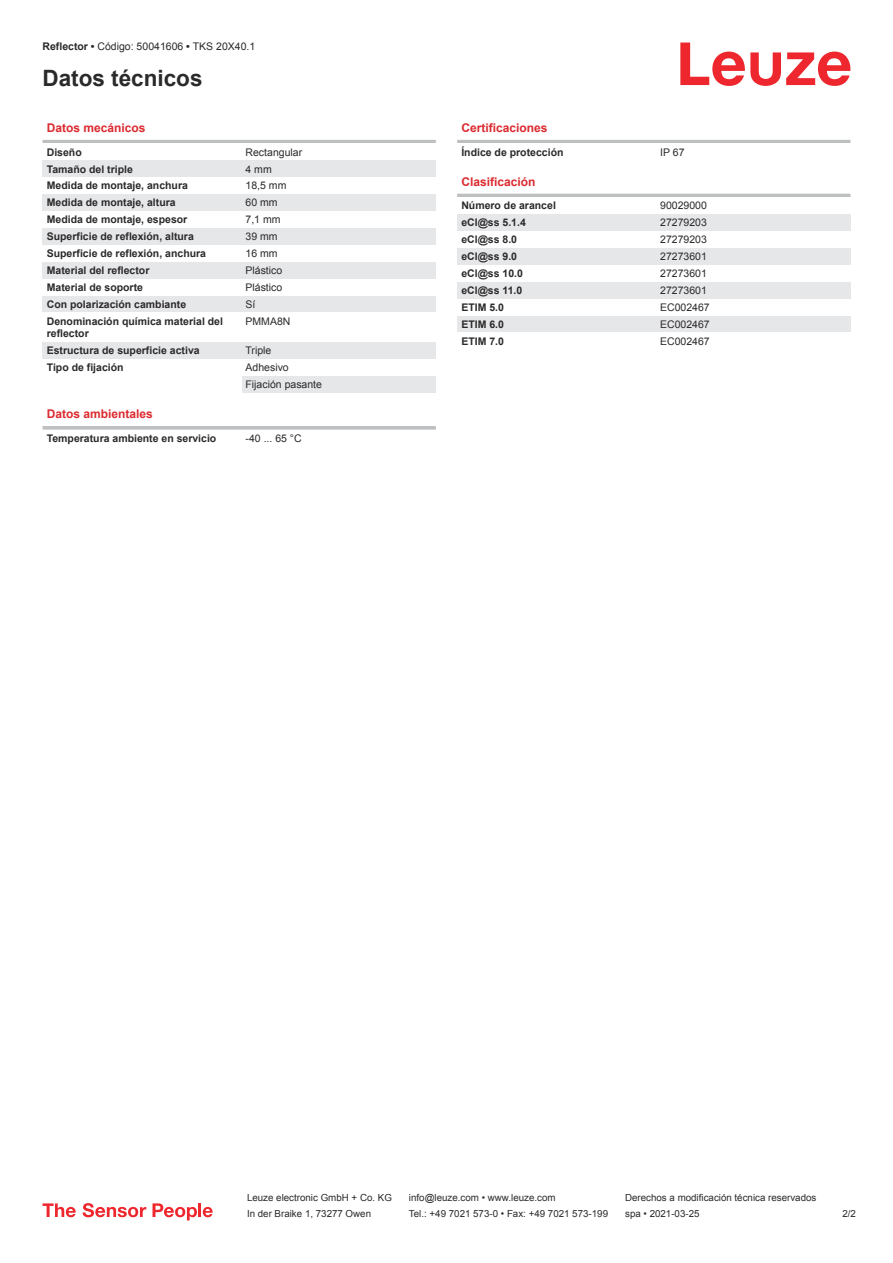
<style>
.page{position:relative;width:893px;height:1263px;background:#fff}
.page>*{position:absolute;margin:0;border:0;box-sizing:border-box;transform-origin:0 0}
.t1{font:700 22.5px "Arial";color:#2b292a}
.t2{font:700 12px "Arial";color:#db2a30}
.t3{font:700 10.5px/12.6px "Arial";color:#2b292a}
.t4{font:10.5px/17px "Arial";color:#2b292a}
.t5{font:9.75px "Arial";color:#2b292a}
.s1{font-weight:700}
</style>
<div class="page">
<svg style="left:680px;top:43px;width:170px;height:43px"></svg>
<hr style="left:43px;top:140px;width:393px;height:3px;background:#bdbfc1">
<div style="left:43px;top:160px;width:199px;height:17px;background:#e6e7e9"></div>
<div style="left:242px;top:160px;width:194px;height:17px;background:#e6e7e9"></div>
<div style="left:43px;top:194px;width:199px;height:17px;background:#e6e7e9"></div>
<div style="left:242px;top:194px;width:194px;height:17px;background:#e6e7e9"></div>
<div style="left:43px;top:228px;width:199px;height:17px;background:#e6e7e9"></div>
<div style="left:242px;top:228px;width:194px;height:17px;background:#e6e7e9"></div>
<div style="left:43px;top:262px;width:199px;height:17px;background:#e6e7e9"></div>
<div style="left:242px;top:262px;width:194px;height:17px;background:#e6e7e9"></div>
<div style="left:43px;top:296px;width:199px;height:16px;background:#e6e7e9"></div>
<div style="left:242px;top:296px;width:194px;height:16px;background:#e6e7e9"></div>
<div style="left:43px;top:342px;width:199px;height:17px;background:#e6e7e9"></div>
<div style="left:242px;top:342px;width:194px;height:17px;background:#e6e7e9"></div>
<div style="left:242px;top:376px;width:194px;height:17px;background:#e6e7e9"></div>
<svg style="left:43px;top:426px;width:393px;height:4px;background:#c3c5c7"></svg>
<hr style="left:457px;top:140px;width:393px;height:3px;background:#bdbfc1">
<hr style="left:457px;top:194px;width:393px;height:3px;background:#bdbfc1">
<div style="left:457px;top:214px;width:200px;height:17px;background:#e6e7e9"></div>
<div style="left:657px;top:214px;width:193px;height:17px;background:#e6e7e9"></div>
<div style="left:457px;top:248px;width:200px;height:17px;background:#e6e7e9"></div>
<div style="left:657px;top:248px;width:193px;height:17px;background:#e6e7e9"></div>
<div style="left:457px;top:282px;width:200px;height:17px;background:#e6e7e9"></div>
<div style="left:657px;top:282px;width:193px;height:17px;background:#e6e7e9"></div>
<div style="left:457px;top:316px;width:200px;height:16px;background:#e6e7e9"></div>
<div style="left:657px;top:316px;width:193px;height:16px;background:#e6e7e9"></div>
<svg style="left:43px;top:1203px;width:33px;height:14px"></svg>
<svg style="left:83px;top:1203px;width:63px;height:14px"></svg>
<svg style="left:153px;top:1203px;width:44px;height:17px"></svg>
<hr style="left:198px;top:1203px;width:3px;height:14px;background:#ed272d">
<svg style="left:203px;top:1207px;width:10px;height:10px"></svg>
<p class="t4" style="left:43px;top:39px;width:214px"><span class="s1">Reflector •</span> Código: 50041606 <span class="s1">•</span> TKS 20X40.1</p>
<h1 class="t1" style="left:43px;top:70px;width:162px">Datos técnicos</h1>
<p class="t2" style="left:47px;top:123px;width:100px">Datos mecánicos</p>
<p class="t3" style="left:47px;top:147px;width:37px">Diseño</p>
<p class="t4" style="left:246px;top:144px;width:58px">Rectangular</p>
<p class="t3" style="left:47px;top:164px;width:88px">Tamaño del triple</p>
<p class="t4" style="left:246px;top:161px;width:28px">4 mm</p>
<p class="t3" style="left:47px;top:180px;width:143px">Medida de montaje, anchura</p>
<p class="t4" style="left:246px;top:178px;width:42px">18,5 mm</p>
<p class="t3" style="left:47px;top:197px;width:130px">Medida de montaje, altura</p>
<p class="t4" style="left:246px;top:195px;width:34px">60 mm</p>
<p class="t3" style="left:47px;top:214px;width:142px">Medida de montaje, espesor</p>
<p class="t4" style="left:246px;top:212px;width:37px">7,1 mm</p>
<p class="t3" style="left:47px;top:231px;width:149px">Superficie de reflexión, altura</p>
<p class="t4" style="left:246px;top:229px;width:34px">39 mm</p>
<p class="t3" style="left:47px;top:248px;width:161px">Superficie de reflexión, anchura</p>
<p class="t4" style="left:246px;top:246px;width:34px">16 mm</p>
<p class="t3" style="left:47px;top:265px;width:104px">Material del reflector</p>
<p class="t4" style="left:246px;top:263px;width:38px">Plástico</p>
<p class="t3" style="left:47px;top:282px;width:98px">Material de soporte</p>
<p class="t4" style="left:246px;top:280px;width:38px">Plástico</p>
<p class="t3" style="left:47px;top:299px;width:141px">Con polarización cambiante</p>
<p class="t4" style="left:246px;top:297px;width:11px">Sí</p>
<p class="t3" style="left:47px;top:316px;width:178px">Denominación química material del reflector</p>
<p class="t4" style="left:246px;top:313px;width:46px">PMMA8N</p>
<p class="t3" style="left:47px;top:345px;width:154px">Estructura de superficie activa</p>
<p class="t4" style="left:246px;top:343px;width:27px">Triple</p>
<p class="t3" style="left:47px;top:362px;width:78px">Tipo de fijación</p>
<p class="t4" style="left:246px;top:360px;width:78px">Adhesivo<br>Fijación pasante</p>
<p class="t2" style="left:47px;top:410px;width:108px">Datos ambientales</p>
<p class="t3" style="left:47px;top:433px;width:171px">Temperatura ambiente en servicio</p>
<p class="t4" style="left:246px;top:431px;width:58px">-40 ... 65 °C</p>
<p class="t2" style="left:461px;top:123px;width:88px">Certificaciones</p>
<p class="t3" style="left:461px;top:147px;width:104px">Índice de protección</p>
<p class="t4" style="left:660px;top:144px;width:26px">IP 67</p>
<p class="t2" style="left:461px;top:177px;width:76px">Clasificación</p>
<p class="t3" style="left:461px;top:200px;width:96px">Número de arancel</p>
<p class="t4" style="left:660px;top:198px;width:48px">90029000</p>
<p class="t3" style="left:461px;top:217px;width:66px">eCl@ss 5.1.4</p>
<p class="t4" style="left:660px;top:215px;width:48px">27279203</p>
<p class="t3" style="left:461px;top:234px;width:57px">eCl@ss 8.0</p>
<p class="t4" style="left:660px;top:232px;width:48px">27279203</p>
<p class="t3" style="left:461px;top:251px;width:57px">eCl@ss 9.0</p>
<p class="t4" style="left:660px;top:249px;width:48px">27273601</p>
<p class="t3" style="left:461px;top:268px;width:63px">eCl@ss 10.0</p>
<p class="t4" style="left:660px;top:266px;width:48px">27273601</p>
<p class="t3" style="left:461px;top:285px;width:63px">eCl@ss 11.0</p>
<p class="t4" style="left:660px;top:283px;width:48px">27273601</p>
<p class="t3" style="left:461px;top:302px;width:44px">ETIM 5.0</p>
<p class="t4" style="left:660px;top:300px;width:51px">EC002467</p>
<p class="t3" style="left:461px;top:319px;width:44px">ETIM 6.0</p>
<p class="t4" style="left:660px;top:317px;width:51px">EC002467</p>
<p class="t3" style="left:461px;top:336px;width:44px">ETIM 7.0</p>
<p class="t4" style="left:660px;top:333px;width:51px">EC002467</p>
<p class="t5" style="left:247px;top:1194px;width:146px">Leuze electronic GmbH + Co. KG</p>
<p class="t5" style="left:409px;top:1194px;width:148px">info@leuze.com • www.leuze.com</p>
<p class="t5" style="left:625px;top:1194px;width:193px">Derechos a modificación técnica reservados</p>
<p class="t5" style="left:247px;top:1210px;width:126px">In der Braike 1, 73277 Owen</p>
<p class="t5" style="left:409px;top:1210px;width:201px">Tel.: +49 7021 573-0 • Fax: +49 7021 573-199</p>
<p class="t5" style="left:625px;top:1210px;width:76px">spa • 2021-03-25</p>
<p class="t5" style="left:842px;top:1210px;width:15px">2 /2</p>
</div>
